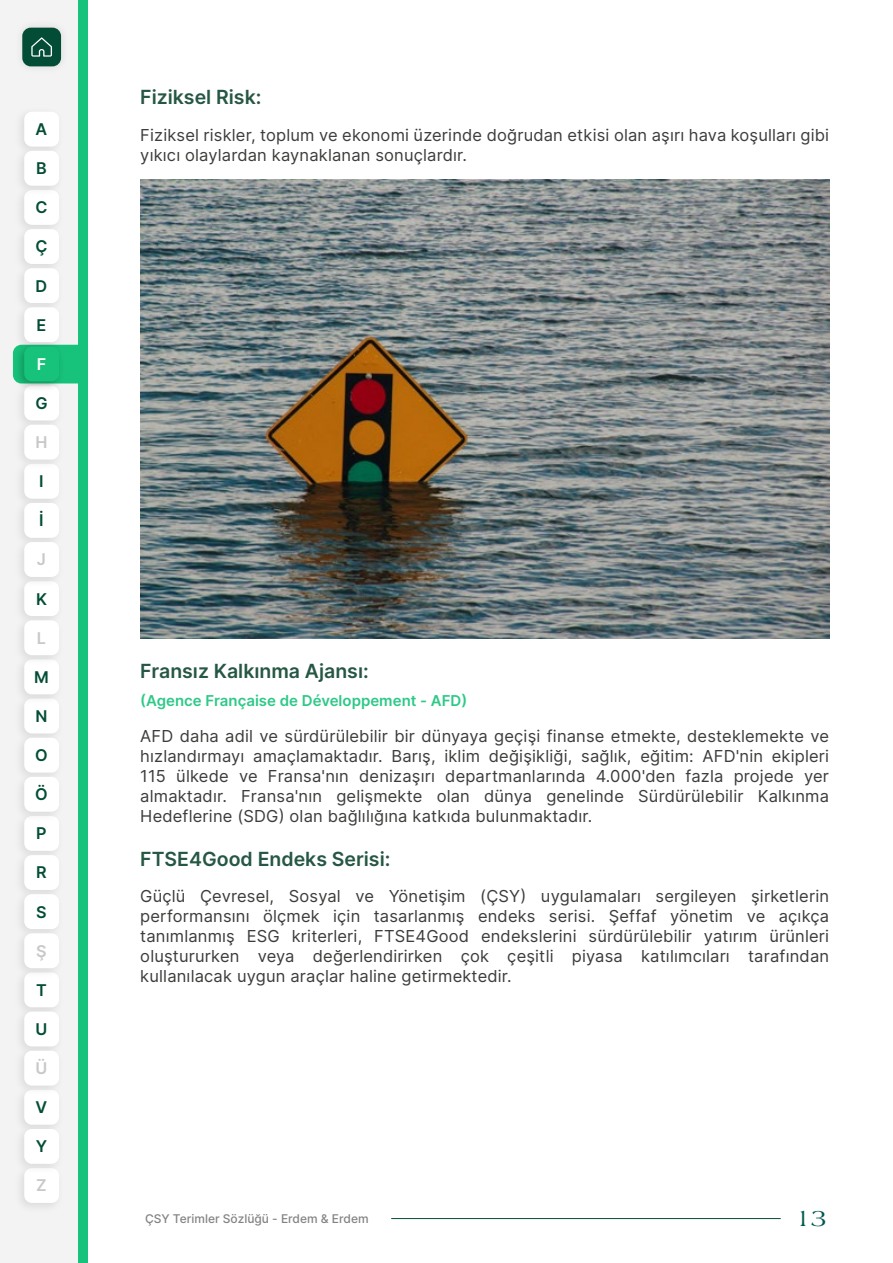
<style>
.page{position:relative;width:893px;height:1263px;background:#fff}
.page>*{position:absolute;margin:0;border:0;box-sizing:border-box;transform-origin:0 0}
.t1{font:24px "Americana Std FUHA Regular";color:#025850}
.t2{font:600 19.5px "Inter";color:#265744}
.t3{font:16.5px/19.8px "Inter";letter-spacing:.01em;color:#3c3c3b;text-align:justify}
.t4{font:600 16.2px "Inter";color:#034d37}
.t5{font:600 16.2px "Inter";color:#c8c8c8}
.t6{font:600 16.2px "Inter";color:#fff}
.t7{font:600 15px "Inter";color:#2ec988}
.t8{font:500 12px "Inter";color:#828282}
</style>
<div class="page">
<hr style="left:391px;top:1218px;width:390px;height:1px;background:#034d37">
<img style="left:140px;top:180px;width:689px;height:459px">
<div style="left:0;top:0;width:83px;height:1263px;background:#f3f3f3"></div>
<div style="left:13px;top:185px;width:52px;height:51px;background:#efefef"></div>
<div style="left:24px;top:190px;width:35px;height:35px;background:#fff;border-radius:8px"></div>
<div style="left:13px;top:224px;width:52px;height:52px;background:#000;opacity:.1"></div>
<div style="left:24px;top:229px;width:35px;height:35px;background:#fff;border-radius:8px"></div>
<div style="left:13px;top:459px;width:52px;height:51px;background:#efefef"></div>
<div style="left:24px;top:464px;width:35px;height:35px;background:#fff;border-radius:8px"></div>
<div style="left:13px;top:576px;width:52px;height:52px;background:#efefef"></div>
<div style="left:24px;top:581px;width:35px;height:35px;background:#fff;border-radius:8px"></div>
<div style="left:13px;top:693px;width:52px;height:52px;background:#efefef"></div>
<div style="left:24px;top:699px;width:35px;height:34px;background:#fff;border-radius:8px"></div>
<div style="left:13px;top:811px;width:52px;height:51px;background:#efefef"></div>
<div style="left:24px;top:816px;width:35px;height:35px;background:#fff;border-radius:8px"></div>
<div style="left:13px;top:967px;width:52px;height:52px;background:#efefef"></div>
<div style="left:24px;top:972px;width:35px;height:35px;background:#fff;border-radius:8px"></div>
<div style="left:13px;top:1084px;width:52px;height:52px;background:#efefef"></div>
<div style="left:24px;top:1090px;width:35px;height:35px;background:#fff;border-radius:8px"></div>
<div style="left:13px;top:380px;width:52px;height:52px;background:#efefef"></div>
<div style="left:24px;top:386px;width:35px;height:34px;background:#fff;border-radius:8px"></div>
<div style="left:13px;top:498px;width:52px;height:51px;background:#000;opacity:.1"></div>
<div style="left:24px;top:503px;width:35px;height:35px;background:#fff;border-radius:8px"></div>
<div style="left:13px;top:732px;width:52px;height:52px;background:#000;opacity:.1"></div>
<div style="left:24px;top:738px;width:35px;height:34px;background:#fff;border-radius:8px"></div>
<div style="left:13px;top:850px;width:52px;height:51px;background:#000;opacity:.1"></div>
<div style="left:24px;top:855px;width:35px;height:35px;background:#fff;border-radius:8px"></div>
<div style="left:13px;top:1006px;width:52px;height:52px;background:#000;opacity:.1"></div>
<div style="left:24px;top:1011px;width:35px;height:35px;background:#fff;border-radius:8px"></div>
<div style="left:13px;top:654px;width:52px;height:52px;background:#000;opacity:.1"></div>
<div style="left:24px;top:659px;width:35px;height:35px;background:#fff;border-radius:8px"></div>
<div style="left:13px;top:771px;width:52px;height:52px;background:#000;opacity:.1"></div>
<div style="left:24px;top:777px;width:35px;height:35px;background:#fff;border-radius:8px"></div>
<div style="left:13px;top:889px;width:52px;height:52px;background:#000;opacity:.1"></div>
<div style="left:24px;top:894px;width:35px;height:35px;background:#fff;border-radius:8px"></div>
<div style="left:14px;top:19px;width:56px;height:56px;background:#000;opacity:.1"></div>
<div style="left:22px;top:28px;width:39px;height:38px;background:#034d37;border-radius:9px"></div>
<svg style="left:31px;top:37px;width:21px;height:20px"></svg>
<div style="left:79px;top:0;width:9px;height:1263px;background:#17c37b"></div>
<svg style="left:65px;top:345px;width:14px;height:38px"></svg>
<div style="left:24px;top:112px;width:35px;height:35px;background:#fff;border-radius:8px"></div>
<div style="left:13px;top:146px;width:52px;height:51px;background:#000;opacity:.1"></div>
<div style="left:24px;top:151px;width:35px;height:35px;background:#fff;border-radius:8px"></div>
<div style="left:13px;top:615px;width:52px;height:52px;background:#000;opacity:.1"></div>
<div style="left:24px;top:620px;width:35px;height:35px;background:#fff;border-radius:8px"></div>
<div style="left:13px;top:419px;width:52px;height:52px;background:#000;opacity:.1"></div>
<div style="left:24px;top:425px;width:35px;height:35px;background:#fff;border-radius:8px"></div>
<div style="left:13px;top:537px;width:52px;height:52px;background:#000;opacity:.1"></div>
<div style="left:24px;top:542px;width:35px;height:35px;background:#fff;border-radius:8px"></div>
<div style="left:13px;top:928px;width:52px;height:52px;background:#000;opacity:.1"></div>
<div style="left:24px;top:933px;width:35px;height:35px;background:#fff;border-radius:8px"></div>
<div style="left:13px;top:1045px;width:52px;height:52px;background:#000;opacity:.1"></div>
<div style="left:24px;top:1051px;width:35px;height:34px;background:#fff;border-radius:8px"></div>
<div style="left:13px;top:1163px;width:52px;height:51px;background:#efefef"></div>
<div style="left:24px;top:1168px;width:35px;height:35px;background:#fff;border-radius:8px"></div>
<div style="left:13px;top:263px;width:52px;height:52px;background:#000;opacity:.1"></div>
<div style="left:24px;top:268px;width:35px;height:35px;background:#fff;border-radius:8px"></div>
<div style="left:13px;top:302px;width:52px;height:52px;background:#000;opacity:.1"></div>
<div style="left:24px;top:307px;width:35px;height:35px;background:#fff;border-radius:8px"></div>
<div style="left:13px;top:341px;width:52px;height:52px;background:#000;opacity:.25"></div>
<div style="left:24px;top:346px;width:35px;height:35px;background:#17c37b;border-radius:8px"></div>
<div style="left:13px;top:1124px;width:52px;height:51px;background:#000;opacity:.1"></div>
<div style="left:24px;top:1129px;width:35px;height:35px;background:#fff;border-radius:8px"></div>
<p class="t4" style="left:36px;top:117px;width:13px">A</p>
<p class="t4" style="left:36px;top:156px;width:12px">B</p>
<p class="t4" style="left:35px;top:196px;width:14px">C</p>
<p class="t4" style="left:35px;top:235px;width:14px">Ç</p>
<p class="t4" style="left:36px;top:274px;width:13px">D</p>
<p class="t4" style="left:37px;top:313px;width:11px">E</p>
<p class="t6" style="left:37px;top:352px;width:11px">F</p>
<p class="t4" style="left:35px;top:391px;width:14px">G</p>
<p class="t5" style="left:35px;top:430px;width:14px">H</p>
<p class="t4" style="left:39px;top:469px;width:6px">I</p>
<p class="t4" style="left:39px;top:509px;width:6px">İ</p>
<p class="t5" style="left:37px;top:548px;width:11px">J</p>
<p class="t4" style="left:36px;top:587px;width:12px">K</p>
<p class="t5" style="left:37px;top:626px;width:11px">L</p>
<p class="t4" style="left:34px;top:665px;width:16px">M</p>
<p class="t4" style="left:35px;top:704px;width:14px">N</p>
<p class="t4" style="left:35px;top:743px;width:14px">O</p>
<p class="t4" style="left:35px;top:782px;width:14px">Ö</p>
<p class="t4" style="left:36px;top:822px;width:12px">P</p>
<p class="t4" style="left:36px;top:861px;width:12px">R</p>
<p class="t4" style="left:36px;top:900px;width:12px">S</p>
<p class="t5" style="left:36px;top:939px;width:12px">Ş</p>
<p class="t4" style="left:36px;top:978px;width:12px">T</p>
<p class="t4" style="left:36px;top:1017px;width:13px">U</p>
<p class="t5" style="left:36px;top:1056px;width:13px">Ü</p>
<p class="t4" style="left:36px;top:1095px;width:13px">V</p>
<p class="t4" style="left:36px;top:1134px;width:13px">Y</p>
<p class="t5" style="left:36px;top:1174px;width:12px">Z</p>
<p class="t2" style="left:140px;top:83px;width:123px">Fiziksel Risk:</p>
<p class="t3" style="left:140px;top:124px;width:690px">Fiziksel riskler, toplum ve ekonomi üzerinde doğrudan etkisi olan aşırı hava koşulları gibi yıkıcı olaylardan kaynaklanan sonuçlardır.</p>
<p class="t2" style="left:140px;top:657px;width:230px">Fransız Kalkınma Ajansı:</p>
<p class="t7" style="left:140px;top:689px;width:329px">(Agence Française de Développement - AFD)</p>
<p class="t3" style="left:140px;top:726px;width:690px">AFD daha adil ve sürdürülebilir bir dünyaya geçişi finanse etmekte, desteklemekte ve hızlandırmayı amaçlamaktadır. Barış, iklim değişikliği, sağlık, eğitim: AFD'nin ekipleri 115 ülkede ve Fransa'nın denizaşırı departmanlarında 4.000'den fazla projede yer almaktadır. Fransa'nın gelişmekte olan dünya genelinde Sürdürülebilir Kalkınma Hedeflerine (SDG) olan bağlılığına katkıda bulunmaktadır.</p>
<p class="t2" style="left:140px;top:844px;width:252px">FTSE4Good Endeks Serisi:</p>
<p class="t3" style="left:140px;top:886px;width:690px">Güçlü Çevresel, Sosyal ve Yönetişim (ÇSY) uygulamaları sergileyen şirketlerin performansını ölçmek için tasarlanmış endeks serisi. Şeffaf yönetim ve açıkça tanımlanmış ESG kriterleri, FTSE4Good endekslerini sürdürülebilir yatırım ürünleri oluştururken veya değerlendirirken çok çeşitli piyasa katılımcıları tarafından kullanılacak uygun araçlar haline getirmektedir.</p>
<p class="t8" style="left:145px;top:1209px;width:225px">ÇSY Terimler Sözlüğü - Erdem &amp; Erdem</p>
<h1 class="t1" style="left:796px;top:1202px;width:33px">13</h1>
</div>
